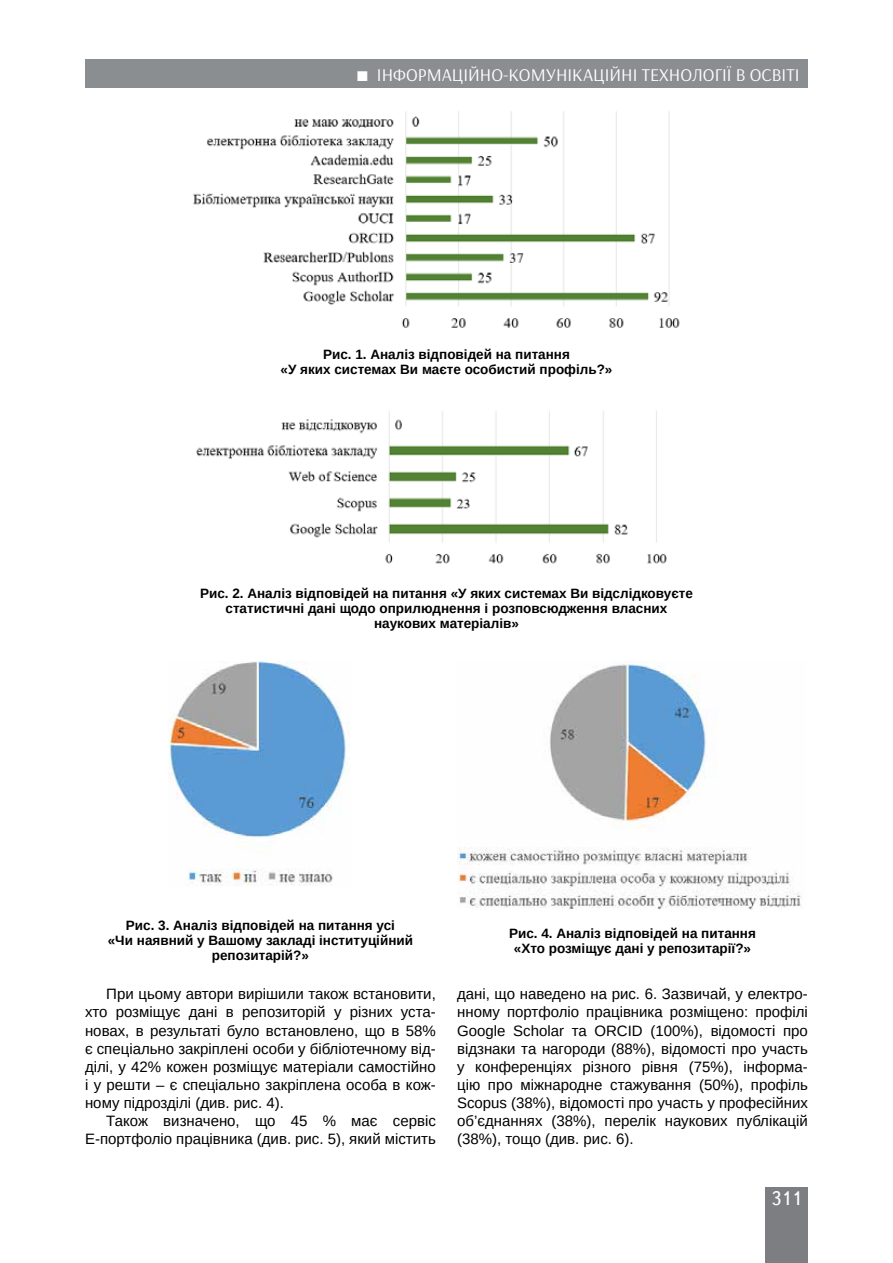
<style>
.page{position:relative;width:893px;height:1263px;background:#fff}
.page>*{position:absolute;margin:0;border:0;box-sizing:border-box;transform-origin:0 0}
.t1{font:19.5px "Ukrainian Text";color:#fff}
.t2{font:18px "Arsenal";color:#fff}
.t3{font:15px/18.1px "Arimo";color:#000;text-align:justify}
.t4{font:700 13.5px/15px "Arimo";color:#000;text-align:center}
</style>
<div class="page">
<div style="left:765px;top:1187px;width:43px;height:76px;background:#7d7e81"></div>
<div style="left:85px;top:60px;width:723px;height:28px;background:#8b8e90"></div>
<img style="left:193px;top:111px;width:487px;height:217px">
<img style="left:196px;top:411px;width:471px;height:153px">
<img style="left:168px;top:662px;width:182px;height:224px">
<img style="left:457px;top:662px;width:345px;height:248px">
<p class="t2" style="left:377px;top:64px;width:424px">ІНФОРМАЦІЙНО-КОМУНІКАЦІЙНІ ТЕХНОЛОГІЇ В ОСВІТІ</p>
<p class="t2" style="left:440px;top:64px;width:361px">ЗАГАЛЬНА ПЕДАГОГІКА ТА ІСТОРІЯ ПЕДАГОГІКИ</p>
<p class="t4" style="left:281px;top:347px;width:333px">Рис. 1. Аналіз відповідей на питання<br>«У яких системах Ви маєте особистий профіль?»</p>
<p class="t4" style="left:200px;top:586px;width:494px">Рис. 2. Аналіз відповідей на питання «У яких системах Ви відслідковуєте статистичні дані щодо оприлюднення і розповсюдження власних наукових матеріалів»</p>
<p class="t4" style="left:108px;top:918px;width:307px">Рис. 3. Аналіз відповідей на питання усі<br>«Чи наявний у Вашому закладі інституційний репозитарій?»</p>
<p class="t4" style="left:509px;top:926px;width:248px">Рис. 4. Аналіз відповідей на питання «Хто розміщує дані у репозитарії?»</p>
<p class="t3" style="left:85px;top:985px;width:352px;text-indent:21px">При цьому автори вирішили також встановити, хто розміщує дані в репозиторій у різних уста&shy;новах, в результаті було встановлено, що в 58% є спеціально закріплені особи у бібліотечному від&shy;ділі, у 42% кожен розміщує матеріали самостійно і у решти – є спеціально закріплена особа в кож&shy;ному підрозділі (див. рис. 4).</p>
<p class="t3" style="left:85px;top:1112px;width:352px;text-align:right">Також визначено, що 45 % має сервіс<br>Е-портфоліо працівника (див. рис. 5), який містить</p>
<p class="t3" style="left:457px;top:985px;width:352px">дані, що наведено на рис. 6. Зазвичай, у електро&shy;нному портфоліо працівника розміщено: профілі Google Scholar та ORCID (100%), відомості про відзнаки та нагороди (88%), відомості про участь у конференціях різного рівня (75%), інформа&shy;цію про міжнародне стажування (50%), профіль Scopus (38%), відомості про участь у професійних об’єднаннях (38%), перелік наукових публікацій (38%), тощо (див. рис. 6).</p>
<h1 class="t1" style="left:771px;top:1188px;width:32px">311</h1>
</div>
